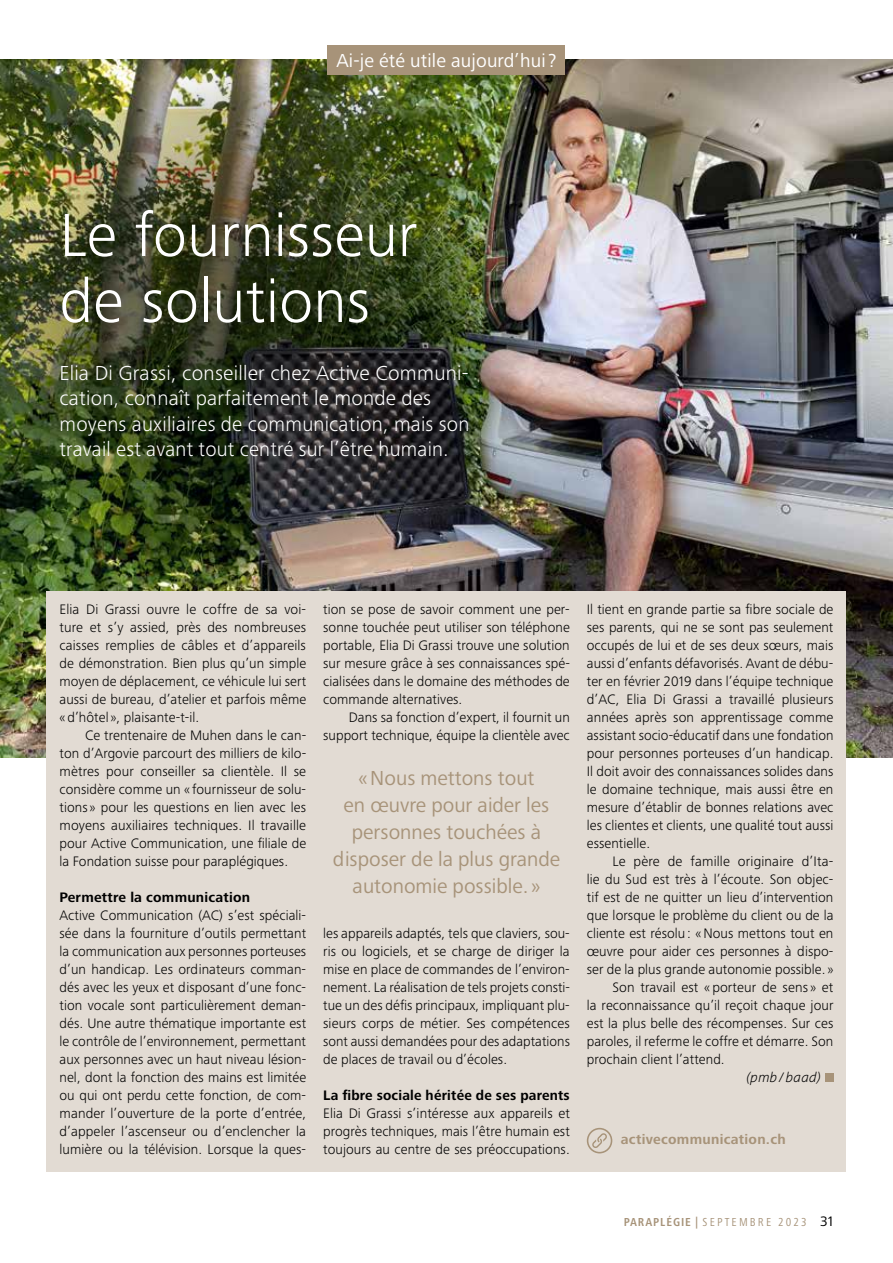
<style>
.page{position:relative;width:893px;height:1263px;background:#fff}
.page>*{position:absolute;margin:0;border:0;box-sizing:border-box;transform-origin:0 0}
.t1{font:300 63px/66px "Frutiger Next Pro";letter-spacing:.005em;color:#fff}
.t2{font:300 21px/25.5px "Frutiger Next Pro";letter-spacing:.01em;color:#fff}
.t3{font:21px/27px "Frutiger Next Pro";color:#a79379;text-align:center}
.t4{font:19.5px "Frutiger Next Pro";letter-spacing:.01em;color:#fff}
.t5{font:300 14.25px/18px "Frutiger Next Pro";letter-spacing:.005em;color:#000;text-align:justify}
.t6{font:700 14.25px "Frutiger Next Pro";letter-spacing:.015em;color:#000}
.t7{font:700 14.25px "Frutiger Next Pro";letter-spacing:.02em;color:#a79379}
.t8{font:italic 300 14.25px "Frutiger Next Pro";letter-spacing:.015em;color:#000}
.t9{font:condensed 12px "Frutiger Next Pro";letter-spacing:.18em;color:#a79379}
.s1{font-weight:700}
.s2{font-stretch:normal;font-size:14.25px;color:#000}
</style>
<div class="page">
<img style="left:0;top:60px;width:893px;height:698px">
<img style="left:0;top:60px;width:531px;height:531px;border-radius:50%">
<div style="left:47px;top:591px;width:799px;height:581px;background:#e2dbd3"></div>
<div style="left:824px;top:1073px;width:9px;height:9px;background:#a79379"></div>
<svg style="left:587px;top:1128px;width:25px;height:25px"></svg>
<div style="left:328px;top:45px;width:237px;height:29px;background:#a79379"></div>
<h3 class="t4" style="left:336px;top:49px;width:222px">Ai-je été utile aujourd’hui ?</h3>
<h1 class="t1" style="left:60px;top:202px;width:359px">Le fournisseur de solutions</h1>
<h2 class="t2" style="left:60px;top:360px;width:411px">Elia Di Grassi, conseiller chez Active Communi&shy;cation, connaît parfaitement le monde des moyens auxiliaires de communication, mais son travail est avant tout centré sur l’être humain.</h2>
<p class="t5" style="left:60px;top:600px;width:248px">Elia Di Grassi ouvre le coffre de sa voi&shy;ture et s’y assied, près des nombreuses caisses remplies de câbles et d’appareils de démonstration. Bien plus qu’un simple moyen de déplacement, ce véhicule lui sert aussi de bureau, d’atelier et parfois même « d’hôtel », plaisante-t-il.</p>
<p class="t5" style="left:60px;top:726px;width:248px;text-indent:26px">Ce trentenaire de Muhen dans le can&shy;ton d’Argovie parcourt des milliers de kilo&shy;mètres pour conseiller sa clientèle. Il se considère comme un « fournisseur de solu&shy;tions » pour les questions en lien avec les moyens auxiliaires techniques. Il travaille pour Active Communication, une filiale de la Fondation suisse pour paraplégiques.</p>
<p class="t6" style="left:60px;top:889px;width:192px">Permettre la communication</p>
<p class="t5" style="left:60px;top:906px;width:248px">Active Communication (AC) s’est spéciali&shy;sée dans la fourniture d’outils permettant la communication aux personnes porteuses d’un handicap. Les ordinateurs comman&shy;dés avec les yeux et disposant d’une fonc&shy;tion vocale sont particulièrement deman&shy;dés. Une autre thématique importante est le contrôle de l’environnement, permettant aux personnes avec un haut niveau lésion&shy;nel, dont la fonction des mains est limitée ou qui ont perdu cette fonction, de com&shy;mander l’ouverture de la porte d’entrée, d’appeler l’ascenseur ou d’enclencher la lumière ou la télévision. Lorsque la ques-</p>
<p class="t5" style="left:323px;top:600px;width:248px">tion se pose de savoir comment une per&shy;sonne touchée peut utiliser son téléphone portable, Elia Di Grassi trouve une solution sur mesure grâce à ses connaissances spé&shy;cialisées dans le domaine des méthodes de commande alternatives.</p>
<p class="t5" style="left:323px;top:708px;width:248px;text-align:right">Dans sa fonction d’expert, il fournit un support technique, équipe la clientèle avec</p>
<h2 class="t3" style="left:333px;top:764px;width:229px">«Nous mettons tout<br>en œuvre pour aider les personnes touchées à disposer de la plus grande autonomie possible. »</h2>
<p class="t5" style="left:323px;top:924px;width:248px">les appareils adaptés, tels que claviers, sou&shy;ris ou logiciels, et se charge de diriger la mise en place de commandes de l’environ&shy;nement. La réalisation de tels projets consti&shy;tue un des défis principaux, impliquant plu&shy;sieurs corps de métier. Ses compétences sont aussi demandées pour des adaptations de places de travail ou d’écoles.</p>
<p class="t6" style="left:323px;top:1087px;width:248px">La fibre sociale héritée de ses parents</p>
<p class="t5" style="left:323px;top:1104px;width:248px">Elia Di Grassi s’intéresse aux appareils et progrès techniques, mais l’être humain est toujours au centre de ses préoccupations.</p>
<p class="t5" style="left:587px;top:600px;width:248px">Il tient en grande partie sa fibre sociale de ses parents, qui ne se sont pas seulement occupés de lui et de ses deux sœurs, mais aussi d’enfants défavorisés. Avant de débu&shy;ter en février 2019 dans l’équipe technique d’AC, Elia Di Grassi a travaillé plusieurs années après son apprentissage comme assistant socio-éducatif dans une fondation pour personnes porteuses d’un handicap.<br>Il doit avoir des connaissances solides dans le domaine technique, mais aussi être en mesure d’établir de bonnes relations avec les clientes et clients, une qualité tout aussi essentielle.</p>
<p class="t5" style="left:612px;top:852px;width:223px">Le père de famille originaire d’Ita-</p>
<p class="t5" style="left:587px;top:870px;width:248px">lie du Sud est très à l’écoute. Son objec-</p>
<p class="t5" style="left:587px;top:888px;width:248px">tif est de ne quitter un lieu d’intervention</p>
<p class="t5" style="left:587px;top:906px;width:248px">que lorsque le problème du client ou de la</p>
<p class="t5" style="left:587px;top:924px;width:248px">cliente est résolu : «Nous mettons tout en</p>
<p class="t5" style="left:587px;top:942px;width:248px">œuvre pour aider ces personnes à dispo-</p>
<p class="t5" style="left:587px;top:960px;width:248px">ser de la plus grande autonomie possible. »</p>
<p class="t5" style="left:612px;top:978px;width:223px">Son travail est « porteur de sens » et</p>
<p class="t5" style="left:587px;top:996px;width:248px">la reconnaissance qu’il reçoit chaque jour</p>
<p class="t5" style="left:587px;top:1014px;width:248px">est la plus belle des récompenses. Sur ces</p>
<p class="t5" style="left:587px;top:1032px;width:248px">paroles, il referme le coffre et démarre. Son</p>
<p class="t5" style="left:587px;top:1050px;width:139px">prochain client l’attend.</p>
<p class="t8" style="left:747px;top:1069px;width:76px">(pmb / baad)</p>
<p class="t7" style="left:621px;top:1131px;width:167px">activecommunication.ch</p>
<p class="t9" style="left:624px;top:1215px;width:211px"><span class="s1">PARAPLÉGIE |</span> SEPTEMBRE 2023 <span class="s2">31</span></p>
</div>
